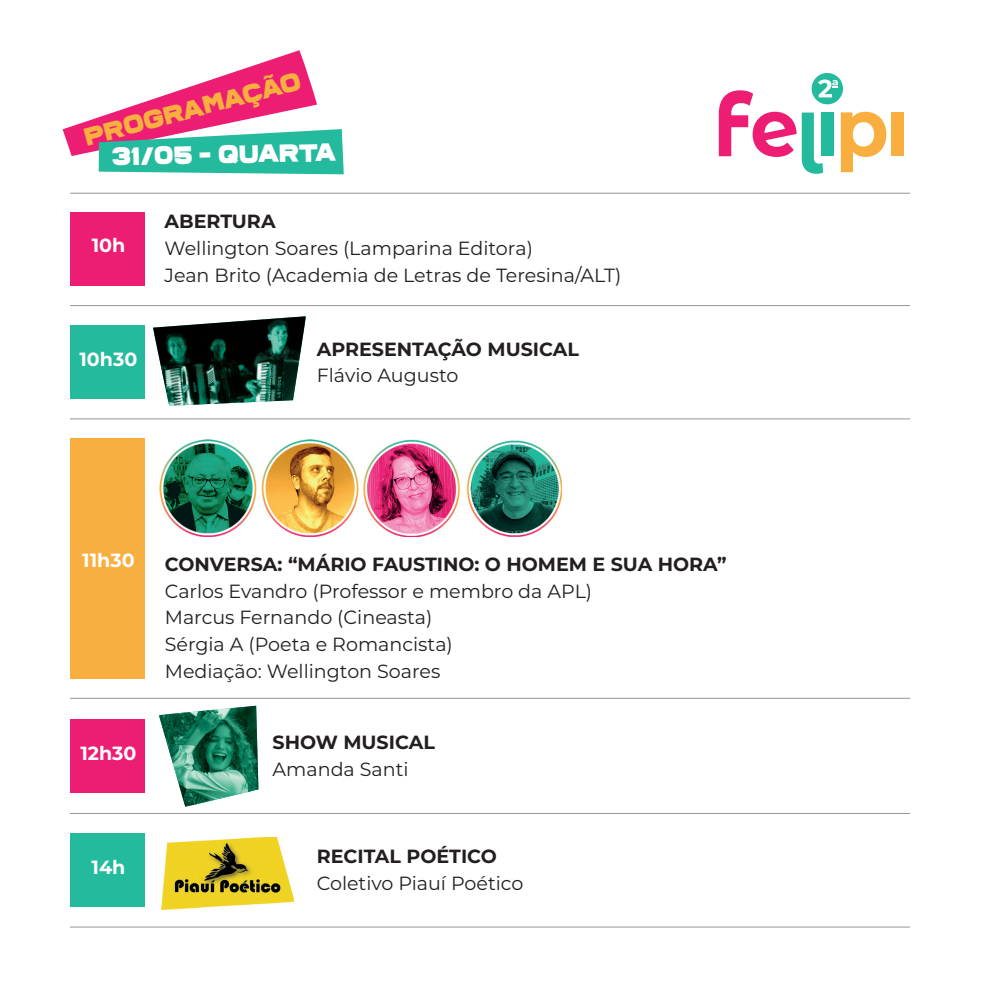
<style>
.page{position:relative;width:993px;height:993px;background:#fff}
.page>*{position:absolute;margin:0;border:0;box-sizing:border-box;transform-origin:0 0}
.t1{font:900 24.85px "Ferry";color:#fff}
.t2{font:900 24.85px "Ferry";color:#f9af40}
.t3{font:19.07px/26.6px "Montserrat";color:#231f20}
.t4{font:700 19.07px "Montserrat";color:#231f20}
.t5{font:700 19.07px "Montserrat";color:#fff}
</style>
<div class="page">
<svg style="left:63px;top:50px;width:281px;height:124px"></svg>
<div style="left:70px;top:212px;width:75px;height:73px;background:#ed1d73"></div>
<hr style="left:70px;top:305px;width:839px;height:1px;background:#939598">
<hr style="left:70px;top:193px;width:839px;height:1px;background:#939598">
<div style="left:70px;top:325px;width:75px;height:74px;background:#24ba9d"></div>
<hr style="left:70px;top:418px;width:839px;height:1px;background:#939598">
<img style="left:153px;top:316px;width:153px;height:89px">
<hr style="left:70px;top:812px;width:839px;height:1px;background:#939598">
<div style="left:70px;top:833px;width:75px;height:73px;background:#24ba9d"></div>
<div style="left:70px;top:719px;width:75px;height:73px;background:#ed1d73"></div>
<div style="left:70px;top:438px;width:75px;height:240px;background:#f9af40"></div>
<hr style="left:70px;top:697px;width:839px;height:1px;background:#939598">
<hr style="left:70px;top:926px;width:839px;height:1px;background:#939598">
<img style="left:160px;top:439px;width:401px;height:97px">
<img style="left:159px;top:705px;width:99px;height:101px">
<img style="left:162px;top:837px;width:132px;height:72px">
<div style="left:891px;top:112px;width:12px;height:44px;background:#f9af40"></div>
<div style="left:811px;top:73px;width:31px;height:31px;background:#24ba9d;border-radius:50%"></div>
<svg style="left:718px;top:79px;width:168px;height:95px"></svg>
<h1 class="t2" style="left:81px;top:124px;width:224px;rotate:-15deg">PROGRAMAÇÃO</h1>
<h1 class="t1" style="left:112px;top:142px;width:225px;rotate:-1deg">31/05 - QUARTA</h1>
<p class="t5" style="left:92px;top:232px;width:35px">10h</p>
<p class="t5" style="left:79px;top:345px;width:59px">10h30</p>
<p class="t4" style="left:164px;top:208px;width:112px">ABERTURA</p>
<p class="t3" style="left:164px;top:234px;width:458px">Wellington Soares (Lamparina Editora)<br>Jean Brito (Academia de Letras de Teresina/ALT)</p>
<p class="t4" style="left:316px;top:335px;width:263px">APRESENTAÇÃO MUSICAL</p>
<p class="t3" style="left:316px;top:361px;width:143px">Flávio Augusto</p>
<p class="t5" style="left:82px;top:546px;width:54px">11h30</p>
<p class="t5" style="left:80px;top:739px;width:58px">12h30</p>
<p class="t5" style="left:91px;top:853px;width:35px">14h</p>
<p class="t4" style="left:165px;top:550px;width:563px">CONVERSA: “MÁRIO FAUSTINO: O HOMEM E SUA HORA”</p>
<p class="t3" style="left:165px;top:576px;width:429px">Carlos Evandro (Professor e membro da APL)<br>Marcus Fernando (Cineasta)<br>Sérgia A (Poeta e Romancista)<br>Mediação: Wellington Soares</p>
<p class="t4" style="left:272px;top:728px;width:164px">SHOW MUSICAL</p>
<p class="t3" style="left:272px;top:754px;width:137px">Amanda Santi</p>
<p class="t4" style="left:316px;top:842px;width:182px">RECITAL POÉTICO</p>
<p class="t3" style="left:316px;top:869px;width:208px">Coletivo Piauí Poético</p>
</div>
